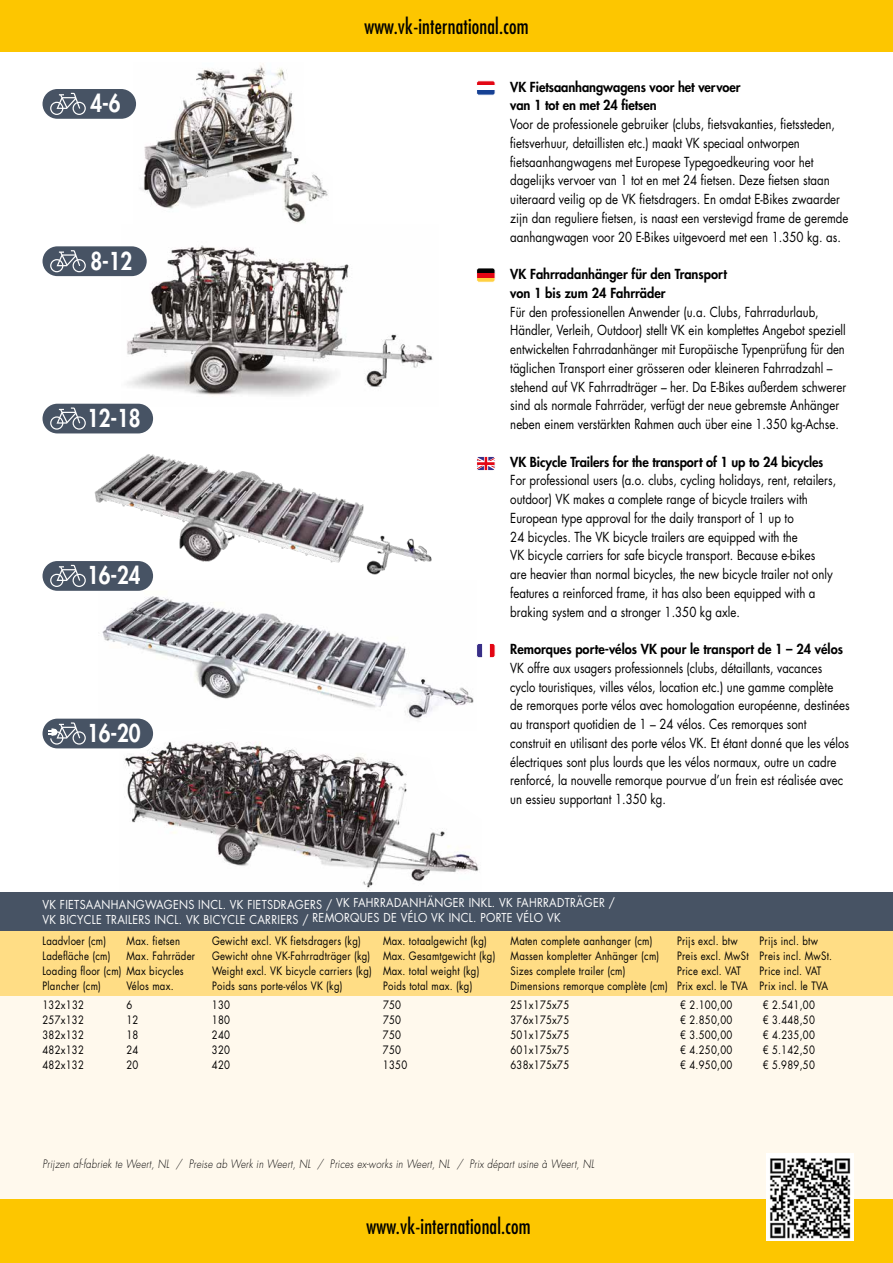
<style>
.page{position:relative;width:893px;height:1263px;background:#fff}
.page>*{position:absolute;margin:0;border:0;box-sizing:border-box;transform-origin:0 0}
.t1{font:800 24px "Futura Std";letter-spacing:-.005em;color:#fff;scale:.85 1}
.t2{font:condensed 21px "Futura Std";letter-spacing:.01em;color:#000;scale:.95 1}
.t3{font:13.5px/18.8px "Futura Std";color:#000;scale:.85 1}
.t4{font:13.5px/18.8px "Futura Std";color:#000;scale:.83 1}
.t5{font:800 13.5px/18.8px "Futura Std";color:#000;scale:.95 1}
.t6{font:12px/15px "Futura Std";letter-spacing:.025em;color:#fff;scale:.9 1}
.t7{font:11.25px "Futura Std";letter-spacing:.025em;color:#000;scale:.85 1}
.t8{font:italic 300 11.25px "Futura Std";letter-spacing:.025em;color:#000;scale:.85 1}
</style>
<div class="page">
<img style="left:99px;top:584px;width:375px;height:143px">
<img style="left:122px;top:245px;width:311px;height:161px">
<img style="left:133px;top:64px;width:195px;height:159px">
<div style="left:0;top:992px;width:893px;height:271px;background:#fff9ed"></div>
<div style="left:43px;top:89px;width:93px;height:30px;background:#475364;border-radius:15px"></div>
<svg style="left:50px;top:93px;width:36px;height:22px"></svg>
<div style="left:43px;top:246px;width:104px;height:30px;background:#475364;border-radius:15px"></div>
<svg style="left:50px;top:250px;width:36px;height:22px"></svg>
<div style="left:43px;top:404px;width:110px;height:29px;background:#475364;border-radius:15px"></div>
<svg style="left:50px;top:407px;width:36px;height:23px"></svg>
<div style="left:43px;top:561px;width:110px;height:30px;background:#475364;border-radius:15px"></div>
<svg style="left:50px;top:565px;width:36px;height:22px"></svg>
<div style="left:43px;top:719px;width:110px;height:29px;background:#475364;border-radius:15px"></div>
<div style="left:0;top:0;width:893px;height:51px;background:#fdc600"></div>
<div style="left:0;top:1199px;width:893px;height:64px;background:#fdc600"></div>
<img style="left:94px;top:454px;width:338px;height:130px">
<img style="left:120px;top:730px;width:359px;height:159px">
<div style="left:0;top:930px;width:893px;height:65px;background:#ffdd85"></div>
<div style="left:0;top:892px;width:893px;height:38px;background:#475364"></div>
<div style="left:766px;top:1154px;width:87px;height:87px;background:#fff"></div>
<img style="left:770px;top:1158px;width:81px;height:81px">
<div style="left:477px;top:81px;width:18px;height:5px;background:#e30613"></div>
<hr style="left:477px;top:91px;width:18px;height:4px;background:#164194">
<div style="left:476px;top:81px;width:19px;height:14px;border:1px solid #fff;border-radius:2px"></div>
<div style="left:477px;top:268px;width:18px;height:5px;background:#000"></div>
<div style="left:477px;top:273px;width:18px;height:5px;background:#e30613"></div>
<hr style="left:477px;top:278px;width:18px;height:4px;background:#ffd041">
<div style="left:476px;top:268px;width:19px;height:15px;border:1px solid #fff;border-radius:2px"></div>
<svg style="left:478px;top:458px;width:15px;height:11px"></svg>
<div style="left:476px;top:456px;width:19px;height:15px;border:1px solid #fff;border-radius:2px"></div>
<div style="left:490px;top:643px;width:5px;height:15px;background:#e30613"></div>
<div style="left:477px;top:643px;width:5px;height:15px;background:#382e87"></div>
<div style="left:476px;top:643px;width:19px;height:15px;border:1px solid #fff;border-radius:2px"></div>
<svg style="left:49px;top:722px;width:37px;height:23px"></svg>
<h1 class="t1" style="left:90px;top:88px;width:37px">4-6</h1>
<h1 class="t1" style="left:90px;top:245px;width:51px">8-12</h1>
<h1 class="t1" style="left:87px;top:403px;width:64px">12-18</h1>
<h1 class="t1" style="left:87px;top:560px;width:64px">16-24</h1>
<h1 class="t1" style="left:87px;top:718px;width:64px">16-20</h1>
<h2 class="t2" style="left:364px;top:14px;width:174px">www.vk-international.com</h2>
<p class="t5" style="left:510px;top:77px;width:244px">VK Fietsaanhangwagens voor het vervoer van 1 tot en met 24 fietsen</p>
<p class="t3" style="left:510px;top:115px;width:399px">Voor de professionele gebruiker (clubs, fietsvakanties, fietssteden, fietsverhuur, detaillisten etc.) maakt VK speciaal ontworpen fietsaanhangwagens met Europese Typegoedkeuring voor het dagelijks vervoer van 1 tot en met 24 fietsen. Deze fietsen staan uiteraard veilig op de VK fietsdragers. En omdat E-Bikes zwaarder zijn dan reguliere fietsen, is naast een verstevigd frame de geremde aanhangwagen voor 20 E-Bikes uitgevoerd met een 1.350 kg. as.</p>
<p class="t5" style="left:510px;top:265px;width:229px">VK Fahrradanhänger für den Transport von 1 bis zum 24 Fahrräder</p>
<p class="t3" style="left:510px;top:302px;width:397px">Für den professionellen Anwender (u.a. Clubs, Fahrradurlaub, Händler, Verleih, Outdoor) stellt VK ein komplettes Angebot speziell entwickelten Fahrradanhänger mit Europäische Typenprüfung für den täglichen Transport einer grösseren oder kleineren Fahrradzahl – stehend auf VK Fahrradträger – her. Da E-Bikes außerdem schwerer sind als normale Fahrräder, verfügt der neue gebremste Anhänger neben einem verstärkten Rahmen auch über eine 1.350 kg-Achse.</p>
<p class="t5" style="left:510px;top:452px;width:331px">VK Bicycle Trailers for the transport of 1 up to 24 bicycles</p>
<p class="t3" style="left:510px;top:471px;width:385px">For professional users (a.o. clubs, cycling holidays, rent, retailers, outdoor) VK makes a complete range of bicycle trailers with European type approval for the daily transport of 1 up to<br>24 bicycles. The VK bicycle trailers are equipped with the<br>VK bicycle carriers for safe bicycle transport. Because e-bikes<br>are heavier than normal bicycles, the new bicycle trailer not only features a reinforced frame, it has also been equipped with a braking system and a stronger 1.350 kg axle.</p>
<p class="t5" style="left:510px;top:640px;width:352px">Remorques porte-vélos VK pour le transport de 1 – 24 vélos</p>
<p class="t4" style="left:510px;top:659px;width:410px">VK offre aux usagers professionnels (clubs, détaillants, vacances cyclo touristiques, villes vélos, location etc.) une gamme complète<br>de remorques porte vélos avec homologation européenne, destinées au transport quotidien de 1 – 24 vélos. Ces remorques sont construit en utilisant des porte vélos VK. Et étant donné que les vélos électriques sont plus lourds que les vélos normaux, outre un cadre renforcé, la nouvelle remorque pourvue d’un frein est réalisée avec un essieu supportant 1.350 kg.</p>
<p class="t6" style="left:43px;top:897px;width:638px">VK FIETSAANHANGWAGENS INCL. VK FIETSDRAGERS / VK FAHRRADANHÄNGER INKL. VK FAHRRADTRÄGER /<br>VK BICYCLE TRAILERS INCL. VK BICYCLE CARRIERS / REMORQUES DE VÉLO VK INCL. PORTE VÉLO VK</p>
<p class="t7" style="left:43px;top:933px;width:76px">Laadvloer (cm)</p>
<p class="t7" style="left:127px;top:933px;width:65px">Max. fietsen</p>
<p class="t7" style="left:212px;top:933px;width:177px">Gewicht excl. VK fietsdragers (kg)</p>
<p class="t7" style="left:383px;top:933px;width:124px">Max. totaalgewicht (kg)</p>
<p class="t7" style="left:511px;top:933px;width:168px">Maten complete aanhanger (cm)</p>
<p class="t7" style="left:677px;top:933px;width:73px">Prijs excl. btw</p>
<p class="t7" style="left:760px;top:933px;width:70px">Prijs incl. btw</p>
<p class="t7" style="left:43px;top:948px;width:82px">Ladefläche (cm)</p>
<p class="t7" style="left:127px;top:948px;width:82px">Max. Fahrräder</p>
<p class="t7" style="left:212px;top:948px;width:335px">Gewicht ohne VK-Fahrradträger (kg) Max. Gesamtgewicht (kg)</p>
<p class="t7" style="left:510px;top:948px;width:177px">Massen kompletter Anhänger (cm)</p>
<p class="t7" style="left:677px;top:948px;width:184px">Preis excl. MwSt Preis incl. MwSt.</p>
<p class="t7" style="left:43px;top:963px;width:168px">Loading floor (cm) Max bicycles</p>
<p class="t7" style="left:212px;top:963px;width:316px">Weight excl. VK bicycle carriers (kg) Max. total weight (kg)</p>
<p class="t7" style="left:510px;top:963px;width:137px">Sizes complete trailer (cm)</p>
<p class="t7" style="left:677px;top:963px;width:77px">Price excl. VAT</p>
<p class="t7" style="left:759px;top:963px;width:74px">Price incl. VAT</p>
<p class="t7" style="left:42px;top:978px;width:70px">Plancher (cm)</p>
<p class="t7" style="left:126px;top:978px;width:57px">Vélos max.</p>
<p class="t7" style="left:212px;top:978px;width:155px">Poids sans porte-vélos VK (kg)</p>
<p class="t7" style="left:383px;top:978px;width:107px">Poids total max. (kg)</p>
<p class="t7" style="left:510px;top:978px;width:375px">Dimensions remorque complète (cm) Prix excl. le TVA Prix incl. le TVA</p>
<p class="t7" style="left:42px;top:997px;width:50px">132x132</p>
<p class="t7" style="left:126px;top:997px;width:8px">6</p>
<p class="t7" style="left:212px;top:997px;width:23px">130</p>
<p class="t7" style="left:383px;top:997px;width:23px">750</p>
<p class="t7" style="left:510px;top:997px;width:71px">251x175x75</p>
<p class="t7" style="left:680px;top:997px;width:63px">€ 2.100,00</p>
<p class="t7" style="left:763px;top:997px;width:63px">€ 2.541,00</p>
<p class="t7" style="left:42px;top:1012px;width:50px">257x132</p>
<p class="t7" style="left:126px;top:1012px;width:16px">12</p>
<p class="t7" style="left:212px;top:1012px;width:23px">180</p>
<p class="t7" style="left:383px;top:1012px;width:23px">750</p>
<p class="t7" style="left:510px;top:1012px;width:71px">376x175x75</p>
<p class="t7" style="left:680px;top:1012px;width:63px">€ 2.850,00</p>
<p class="t7" style="left:763px;top:1012px;width:63px">€ 3.448,50</p>
<p class="t7" style="left:42px;top:1027px;width:50px">382x132</p>
<p class="t7" style="left:126px;top:1027px;width:16px">18</p>
<p class="t7" style="left:212px;top:1027px;width:23px">240</p>
<p class="t7" style="left:383px;top:1027px;width:23px">750</p>
<p class="t7" style="left:510px;top:1027px;width:71px">501x175x75</p>
<p class="t7" style="left:680px;top:1027px;width:63px">€ 3.500,00</p>
<p class="t7" style="left:763px;top:1027px;width:63px">€ 4.235,00</p>
<p class="t7" style="left:42px;top:1042px;width:50px">482x132</p>
<p class="t7" style="left:126px;top:1042px;width:16px">24</p>
<p class="t7" style="left:212px;top:1042px;width:23px">320</p>
<p class="t7" style="left:383px;top:1042px;width:23px">750</p>
<p class="t7" style="left:510px;top:1042px;width:71px">601x175x75</p>
<p class="t7" style="left:680px;top:1042px;width:63px">€ 4.250,00</p>
<p class="t7" style="left:763px;top:1042px;width:63px">€ 5.142,50</p>
<p class="t7" style="left:42px;top:1057px;width:50px">482x132</p>
<p class="t7" style="left:126px;top:1057px;width:16px">20</p>
<p class="t7" style="left:212px;top:1057px;width:23px">420</p>
<p class="t7" style="left:383px;top:1057px;width:30px">1350</p>
<p class="t7" style="left:510px;top:1057px;width:71px">638x175x75</p>
<p class="t7" style="left:680px;top:1057px;width:63px">€ 4.950,00</p>
<p class="t7" style="left:763px;top:1057px;width:63px">€ 5.989,50</p>
<p class="t8" style="left:43px;top:1157px;width:651px">Prijzen af-fabriek te Weert, NL / Preise ab Werk in Weert, NL / Prices ex-works in Weert, NL / Prix départ usine à Weert, NL</p>
<h2 class="t2" style="left:367px;top:1213px;width:174px">www.vk-international.com</h2>
</div>
